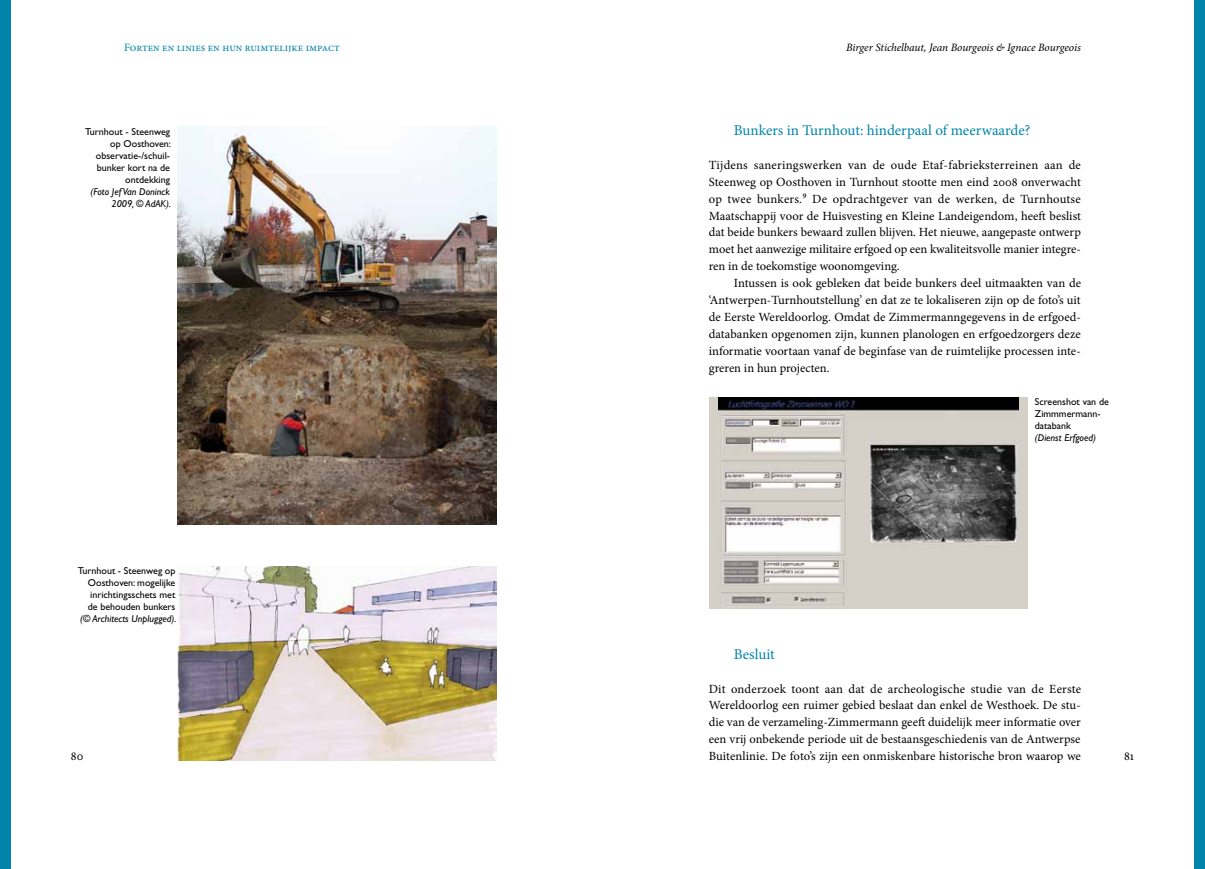
<style>
.page{position:relative;width:1205px;height:869px;background:#fff}
.page>*{position:absolute;margin:0;border:0;box-sizing:border-box;transform-origin:0 0}
.t1{font:15px "Minion Pro";letter-spacing:-.005em;color:#0084a9}
.t2{font:12.5px/16.9px "Minion Pro";color:#000;text-align:justify}
.t3{font:italic 11.25px "Minion Pro";letter-spacing:-.005em;color:#000}
.t4{font:11.25px "Minion Pro";color:#0084a9}
.t5{font:10px/12px "Gill Sans";color:#000;text-align:right}
.s1{font-style:italic}
</style>
<div class="page">
<div style="left:0;top:0;width:11px;height:868px;background:#0084a9"></div>
<div style="left:1194px;top:0;width:11px;height:868px;background:#0084a9"></div>
<img style="left:177px;top:127px;width:319px;height:397px">
<img style="left:177px;top:566px;width:319px;height:193px">
<div style="left:709px;top:397px;width:319px;height:211px;background:#d4d0c8"></div>
<img style="left:718px;top:397px;width:300px;height:210px">
<p class="t4" style="left:124px;top:40px;width:217px">Forten en linies en hun ruimtelijke impact</p>
<p class="t5" style="left:85px;top:126px;width:87px">Turnhout - Steenweg op Oosthoven: observatie-/schuil&shy;bunker kort na de ontdekking<br><span class="s1">(Foto Jef Van Doninck<br>2009, © AdAK).</span></p>
<p class="t5" style="left:78px;top:564px;width:100px">Turnhout - Steenweg op<br>Oosthoven: mogelijke inrichtingsschets met<br>de behouden bunkers <span class="s1">(© Architects Unplugged).</span></p>
<p class="t2" style="left:71px;top:747px;width:14px">80</p>
<p class="t3" style="left:846px;top:39px;width:236px">Birger Stichelbaut, Jean Bourgeois &amp; Ignace Bourgeois</p>
<p class="t1" style="left:734px;top:120px;width:298px">Bunkers in Turnhout: hinderpaal of meerwaarde?</p>
<p class="t2" style="left:709px;top:156px;width:374px">Tijdens saneringswerken van de oude Etaf-fabrieksterreinen aan de</p>
<p class="t2" style="left:709px;top:173px;width:374px">Steenweg op Oosthoven in Turnhout stootte men eind 2008 onverwacht</p>
<p class="t2" style="left:709px;top:190px;width:374px">op twee bunkers.9 De opdrachtgever van de werken, de Turnhoutse</p>
<p class="t2" style="left:709px;top:207px;width:374px">Maatschappij voor de Huisvesting en Kleine Landeigendom, heeft beslist</p>
<p class="t2" style="left:709px;top:224px;width:374px">dat beide bunkers bewaard zullen blijven. Het nieuwe, aangepaste ontwerp</p>
<p class="t2" style="left:709px;top:241px;width:374px">moet het aanwezige militaire erfgoed op een kwaliteitsvolle manier integre-</p>
<p class="t2" style="left:709px;top:258px;width:192px">ren in de toekomstige woonomgeving.</p>
<p class="t2" style="left:734px;top:275px;width:349px">Intussen is ook gebleken dat beide bunkers deel uitmaakten van de</p>
<p class="t2" style="left:709px;top:291px;width:373px">‘Antwerpen-Turnhoutstellung’ en dat ze te lokaliseren zijn op de foto’s uit</p>
<p class="t2" style="left:709px;top:308px;width:374px">de Eerste Wereldoorlog. Omdat de Zimmermanngegevens in de erfgoed-</p>
<p class="t2" style="left:709px;top:325px;width:373px">databanken opgenomen zijn, kunnen planologen en erfgoedzorgers deze</p>
<p class="t2" style="left:709px;top:342px;width:374px">informatie voortaan vanaf de beginfase van de ruimtelijke processen inte-</p>
<p class="t2" style="left:709px;top:359px;width:122px">greren in hun projecten.</p>
<p class="t5" style="left:1035px;top:396px;width:76px;text-align:left">Screenshot van de<br>Zimmmermann&shy;databank<br><span class="s1">(Dienst Erfgoed)</span></p>
<p class="t1" style="left:734px;top:643px;width:42px">Besluit</p>
<p class="t2" style="left:709px;top:680px;width:374px">Dit onderzoek toont aan dat de archeologische studie van de Eerste Wereldoorlog een ruimer gebied beslaat dan enkel de Westhoek. De stu&shy;die van de verzameling-Zimmermann geeft duidelijk meer informatie over een vrij onbekende periode uit de bestaansgeschiedenis van de Antwerpse Buitenlinie. De foto’s zijn een onmiskenbare historische bron waarop we</p>
<p class="t2" style="left:1124px;top:747px;width:12px">81</p>
</div>
